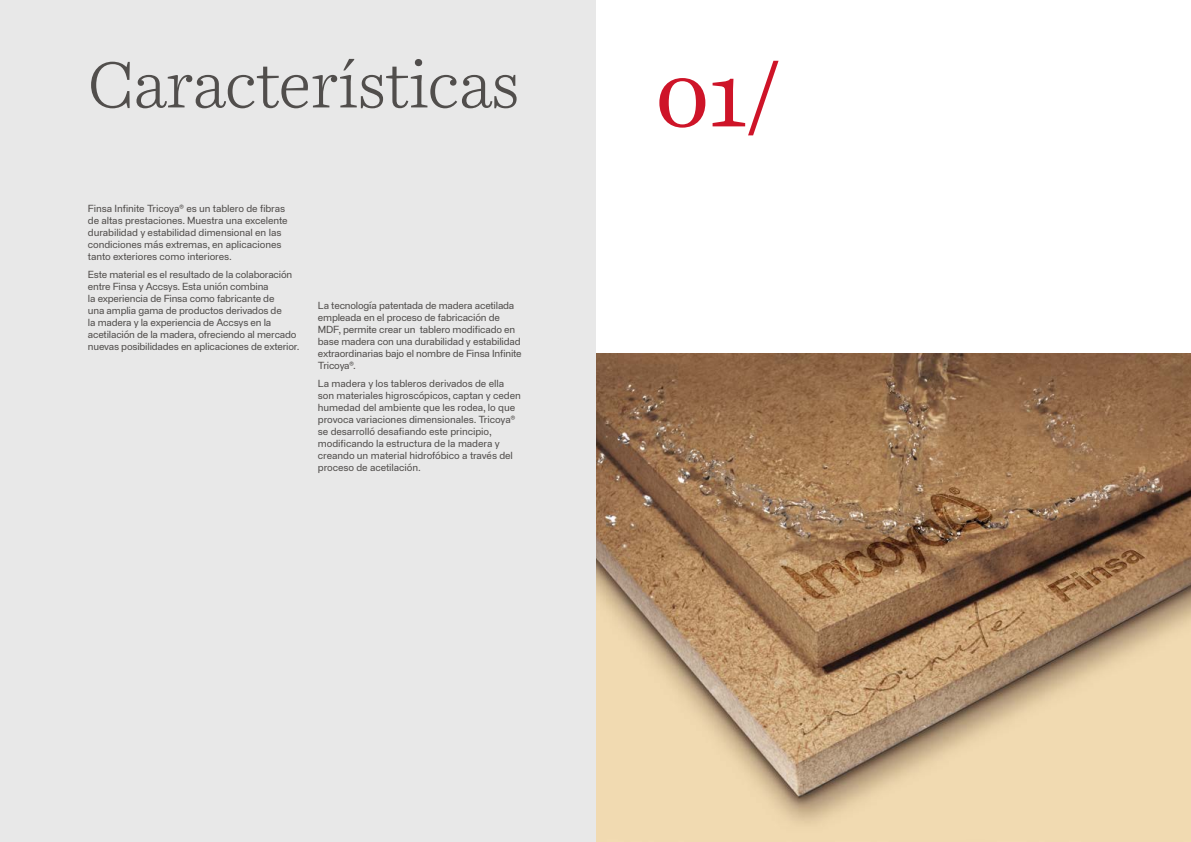
<style>
.page{position:relative;width:1191px;height:842px;background:#fff}
.page>*{position:absolute;margin:0;border:0;box-sizing:border-box;transform-origin:0 0}
.t1{font:90px "Harrietv 2 Text";color:#ce1428}
.t2{font:300 66px "Harrietv 2 Text";letter-spacing:-.015em;color:#514e4c}
.t3{font:10px/12px "Staff Grotesk";letter-spacing:-.015em;color:#514e4c}
</style>
<div class="page">
<img style="left:595px;top:353px;width:596px;height:489px">
<div style="left:0;top:0;width:595px;height:842px;background:#e8e8e8"></div>
<h2 class="t2" style="left:88px;top:40px;width:434px">Características</h2>
<p class="t3" style="left:88px;top:203px;width:201px">Finsa Infinite Tricoya® es un tablero de fibras de altas prestaciones. Muestra una excelente durabilidad y estabilidad dimensional en las condiciones más extremas, en aplicaciones tanto exteriores como interiores.</p>
<p class="t3" style="left:88px;top:268px;width:213px">Este material es el resultado de la colaboración entre Finsa y Accsys. Esta unión combina<br>la experiencia de Finsa como fabricante de<br>una amplia gama de productos derivados de<br>la madera y la experiencia de Accsys en la acetilación de la madera, ofreciendo al mercado nuevas posibilidades en aplicaciones de exterior.</p>
<p class="t3" style="left:318px;top:300px;width:205px">La tecnología patentada de madera acetilada empleada en el proceso de fabricación de MDF, permite crear un tablero modificado en base madera con una durabilidad y estabilidad extraordinarias bajo el nombre de Finsa Infinite Tricoya®.</p>
<p class="t3" style="left:318px;top:377px;width:204px">La madera y los tableros derivados de ella son materiales higroscópicos, captan y ceden humedad del ambiente que les rodea, lo que provoca variaciones dimensionales. Tricoya® se desarrolló desafiando este principio, modificando la estructura de la madera y creando un material hidrofóbico a través del proceso de acetilación.</p>
<h1 class="t1" style="left:655px;top:35px;width:130px">01/</h1>
</div>
